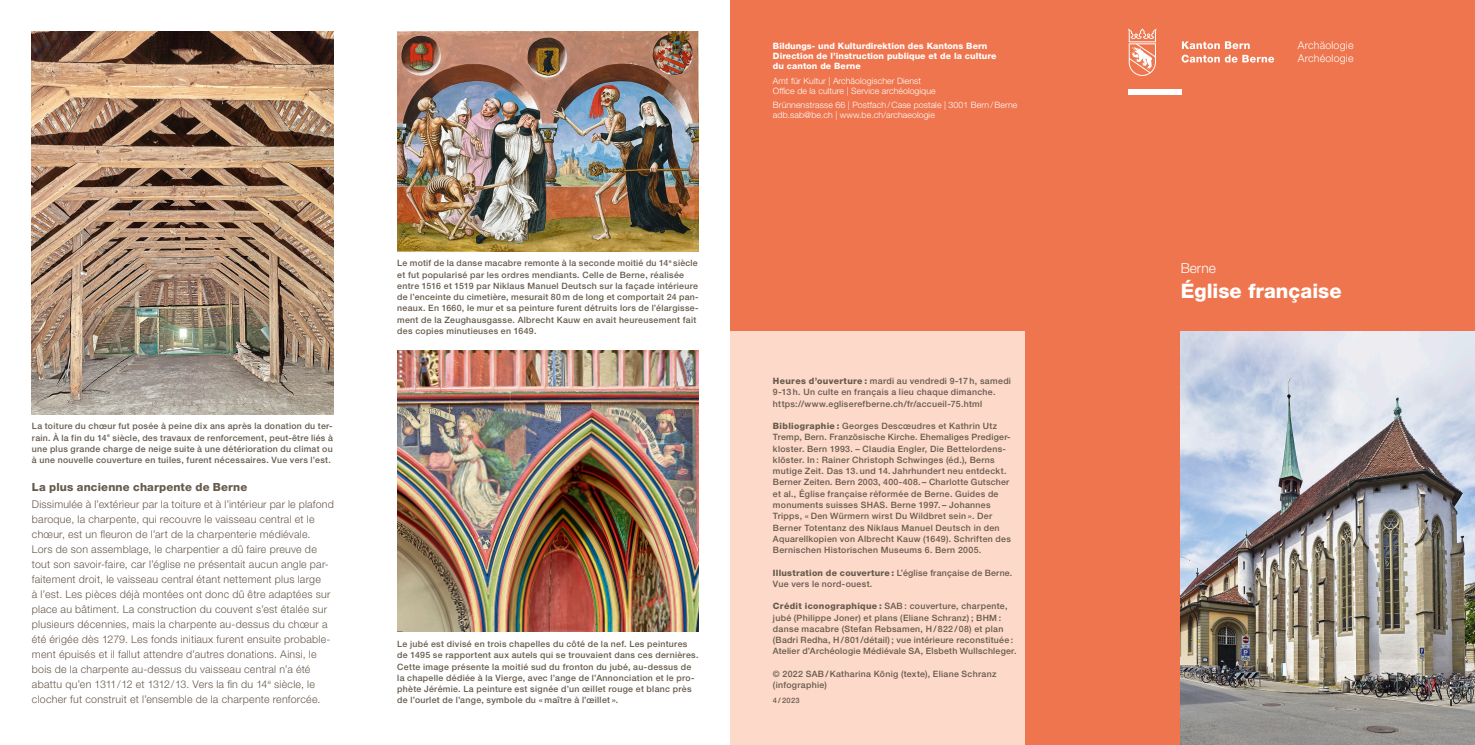
<style>
.page{position:relative;width:1475px;height:745px;background:#fff}
.page>*{position:absolute;margin:0;border:0;box-sizing:border-box;transform-origin:0 0}
._02_AD_Flyer_Hauptti{font:800 20px "Helvetica Neue LT Std";color:#fff}
._01_AD_Flyer_Hauptti{font:300 13.75px "Helvetica Neue LT Std";letter-spacing:-.005em;color:#fff}
._04_AD_Flyer_Zwische{font:800 11.25px "Helvetica Neue LT Std";letter-spacing:.015em;color:#665a4c}
._04_AD_Flyer_Grundte{font:300 10.62px/15px "Helvetica Neue LT Std";letter-spacing:.025em;color:#665a4c}
._04_AD_Flyer_Grundte-2{font:300 10.62px "Helvetica Neue LT Std";letter-spacing:.02em;color:#fff}
._05_AD_Flyer_Legende{font:500 8.75px/11.2px "Helvetica Neue LT Std";letter-spacing:.035em;color:#665a4c}
.t1{font:300 8.75px "Helvetica Neue LT Std";letter-spacing:.01em;color:#fff}
.t2{font:800 8.75px/10px "Helvetica Neue LT Std";letter-spacing:.01em;color:#fff}
._05_AD_Flyer_Legende-2{font:500 7.5px "Helvetica Neue LT Std";color:#665a4c}
.s1{font-weight:800}
</style>
<div class="page">
<div style="left:730px;top:0;width:744px;height:744px;background:#ee754d"></div>
<div style="left:730px;top:331px;width:294px;height:413px;background:#fcd9c9"></div>
<div style="left:1128px;top:89px;width:53px;height:6px;background:#fff"></div>
<svg style="left:1128px;top:28px;width:28px;height:48px"></svg>
<svg style="left:1181px;top:41px;width:68px;height:8px"></svg>
<svg style="left:1181px;top:55px;width:92px;height:8px"></svg>
<img style="left:1180px;top:331px;width:294px;height:413px">
<img style="left:32px;top:32px;width:301px;height:382px">
<img style="left:397px;top:350px;width:301px;height:281px">
<img style="left:397px;top:32px;width:301px;height:219px">
<p class="_05_AD_Flyer_Legende" style="left:32px;top:420px;width:302px;text-align:justify">La toiture du chœur fut posée à peine dix ans après la donation du ter&shy;rain. À la fin du 14<sup>e</sup> siècle, des travaux de renforcement, peut-être liés à une plus grande charge de neige suite à une détérioration du climat ou à une nouvelle couverture en tuiles, furent nécessaires. Vue vers l’est.</p>
<p class="_04_AD_Flyer_Zwische" style="left:32px;top:479px;width:217px">La plus ancienne charpente de Berne</p>
<p class="_04_AD_Flyer_Grundte" style="left:32px;top:496px;width:303px">Dissimulée à l’extérieur par la toiture et à l’intérieur par le plafond baroque, la charpente, qui recouvre le vaisseau central et le chœur, est un fleuron de l’art de la charpenterie médiévale.<br>Lors de son assemblage, le charpentier a dû faire preuve de tout son savoir-faire, car l’église ne présentait aucun angle par&shy;faitement droit, le vaisseau central étant nettement plus large</p>
<p class="_04_AD_Flyer_Grundte" style="left:32px;top:586px;width:300px">à l’est. Les pièces déjà montées ont donc dû être adaptées sur place au bâtiment. La construction du couvent s’est étalée sur plusieurs décennies, mais la charpente au-dessus du chœur a été érigée dès 1279. Les fonds initiaux furent ensuite probable&shy;ment épuisés et il fallut attendre d’autres donations. Ainsi, le bois de la charpente au-dessus du vaisseau central n’a été abattu qu’en 1311/12 et 1312/13. Vers la fin du 14<sup>e</sup> siècle, le clocher fut construit et l’ensemble de la charpente renforcée.</p>
<p class="_05_AD_Flyer_Legende" style="left:397px;top:257px;width:303px">Le motif de la danse macabre remonte à la seconde moitié du 14<sup>e</sup> siècle et fut popularisé par les ordres mendiants. Celle de Berne, réalisée entre 1516 et 1519 par Niklaus Manuel Deutsch sur la façade intérieure de l’enceinte du cimetière, mesurait 80 m de long et comportait 24 pan&shy;neaux. En 1660, le mur et sa peinture furent détruits lors de l’élargisse&shy;ment de la Zeughausgasse. Albrecht Kauw en avait heureusement fait des copies minutieuses en 1649.</p>
<p class="_05_AD_Flyer_Legende" style="left:397px;top:637px;width:303px">Le jubé est divisé en trois chapelles du côté de la nef. Les peintures de 1495 se rapportent aux autels qui se trouvaient dans ces dernières.<br>Cette image présente la moitié sud du fronton du jubé, au-dessus de la chapelle dédiée à la Vierge, avec l’ange de l’Annonciation et le pro&shy;phète Jérémie. La peinture est signée d’un œillet rouge et blanc près de l’ourlet de l’ange, symbole du « maître à l’œillet ».</p>
<p class="t2" style="left:772px;top:41px;width:216px">Bildungs- und Kulturdirektion des Kantons Bern</p>
<p class="t2" style="left:772px;top:51px;width:225px">Direction de l’instruction publique et de la culture du canton de Berne</p>
<p class="t1" style="left:772px;top:76px;width:150px">Amt für Kultur | Archäologischer Dienst</p>
<p class="t1" style="left:772px;top:86px;width:164px">Office de la culture | Service archéologique</p>
<p class="t1" style="left:772px;top:99px;width:246px">Brünnenstrasse 66 | Postfach / Case postale | 3001 Bern /Berne</p>
<p class="t1" style="left:772px;top:109px;width:163px">adb.sab@be.ch | www.be.ch/archaeologie</p>
<p class="_05_AD_Flyer_Legende" style="left:772px;top:375px;width:239px"><span class="s1">Heures d’ouverture :</span> mardi au vendredi 9-17 h, samedi<br>9-13 h. Un culte en français a lieu chaque dimanche. https://www.egliserefberne.ch/fr/accueil-75.html</p>
<p class="_05_AD_Flyer_Legende" style="left:772px;top:420px;width:239px"><span class="s1">Bibliographie :</span> Georges Descœudres et Kathrin Utz Tremp, Bern. Französische Kirche. Ehemaliges Prediger&shy;kloster. Bern 1993. – Claudia Engler, Die Bettelordens&shy;klöster. In : Rainer Christoph Schwinges (éd.), Berns mutige Zeit. Das 13. und 14. Jahrhundert neu entdeckt.<br>Berner Zeiten. Bern 2003, 400-408. – Charlotte Gutscher et al., Église française réformée de Berne. Guides de monuments suisses SHAS. Berne 1997. – Johannes Tripps, « Den Würmern wirst Du Wildbret sein ». Der Berner Totentanz des Niklaus Manuel Deutsch in den Aquarellkopien von Albrecht Kauw (1649). Schriften des Bernischen Historischen Museums 6. Bern 2005.</p>
<p class="_05_AD_Flyer_Legende" style="left:772px;top:566px;width:241px"><span class="s1">Illustration de couverture :</span> L’église française de Berne.<br>Vue vers le nord-ouest.</p>
<p class="_05_AD_Flyer_Legende" style="left:772px;top:600px;width:245px"><span class="s1">Crédit iconographique :</span> SAB : couverture, charpente, jubé (Philippe Joner) et plans (Eliane Schranz) ; BHM : danse macabre (Stefan Rebsamen, H / 822 / 08) et plan (Badri Redha, H/801/détail) ; vue intérieure reconstituée :<br>Atelier d’Archéologie Médiévale SA, Elsbeth Wullschleger.</p>
<p class="_05_AD_Flyer_Legende" style="left:772px;top:667px;width:225px">© 2022 SAB /Katharina König (texte), Eliane Schranz (infographie)</p>
<p class="_05_AD_Flyer_Legende-2" style="left:772px;top:695px;width:28px">4 / 2023</p>
<p class="_04_AD_Flyer_Grundte-2" style="left:1297px;top:39px;width:57px">Archäologie</p>
<p class="_04_AD_Flyer_Grundte-2" style="left:1297px;top:52px;width:57px">Archéologie</p>
<p class="_01_AD_Flyer_Hauptti" style="left:1180px;top:259px;width:37px">Berne</p>
<p class="_02_AD_Flyer_Hauptti" style="left:1180px;top:279px;width:162px">Église française</p>
</div>
